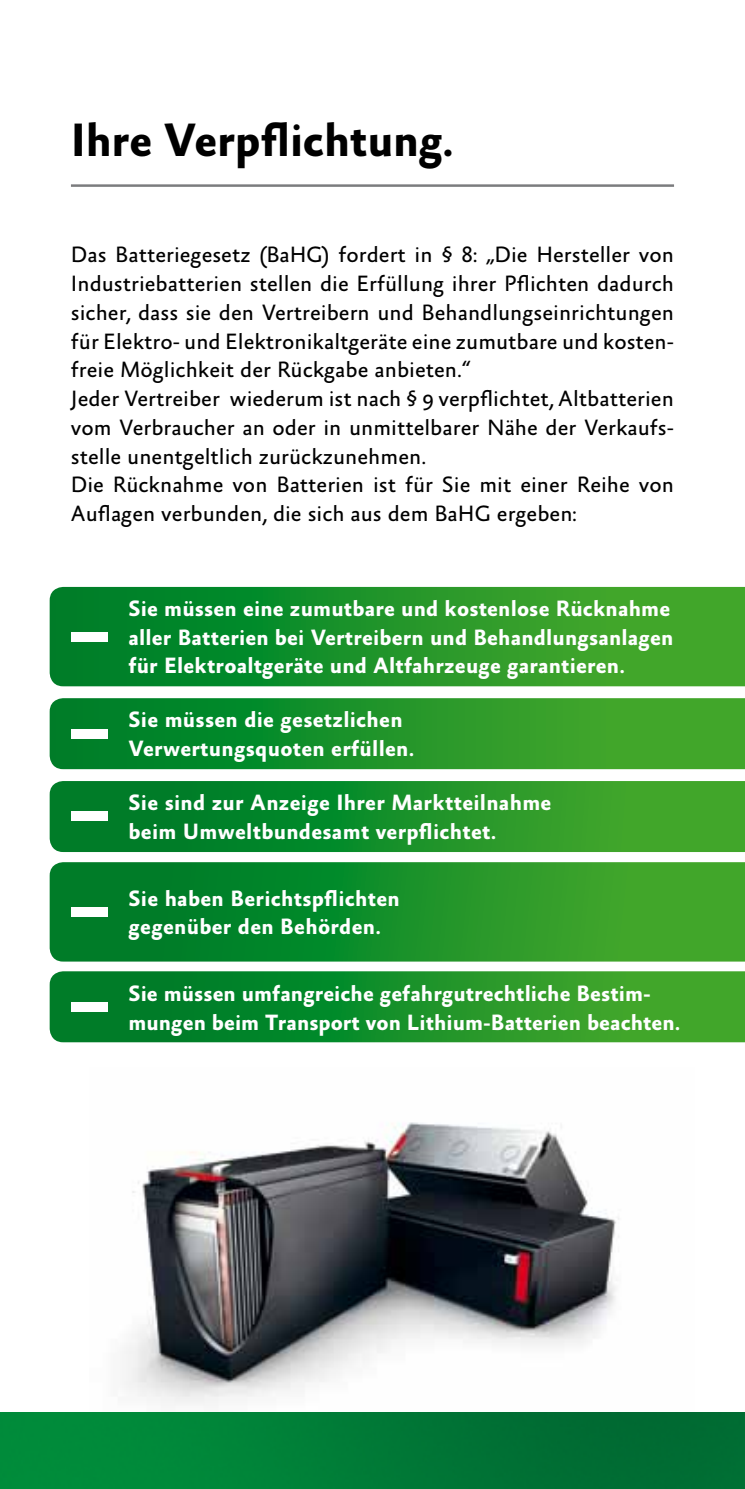
<style>
.page{position:relative;width:745px;height:1489px;background:#fff}
.page>*{position:absolute;margin:0;border:0;box-sizing:border-box;transform-origin:0 0}
.t1{font:700 47.5px "Absara Sans OT";letter-spacing:-.005em;color:#000}
.t2{font:22.5px/28.8px "Absara Sans OT";color:#000}
.t3{font:700 22.5px/28.5px "Absara Sans OT";letter-spacing:.005em;color:#fff}
</style>
<div class="page">
<img style="left:124px;top:1122px;width:495px;height:283px">
<img style="left:0;top:1412px;width:744px;height:76px">
<hr style="left:71px;top:184px;width:602px;height:3px;background:#7b7c7e">
<div style="left:570px;top:516px;width:8px;height:8px;border:5px solid #fff;border-radius:50%"></div>
<div style="left:570px;top:509px;width:8px;height:7px;border:5px solid #fff;border-radius:50%"></div>
<svg style="left:50px;top:781px;width:694px;height:71px;background:#1c912a"></svg>
<svg style="left:50px;top:698px;width:694px;height:71px;background:#21952b"></svg>
<svg style="left:50px;top:862px;width:694px;height:99px;background:#1c912a"></svg>
<svg style="left:50px;top:971px;width:694px;height:71px;background:#1c912b"></svg>
<svg style="left:50px;top:587px;width:694px;height:99px;background:#20952a"></svg>
<div style="left:71px;top:632px;width:36px;height:9px;background:#fff"></div>
<div style="left:71px;top:729px;width:36px;height:9px;background:#fff"></div>
<div style="left:71px;top:811px;width:36px;height:9px;background:#fff"></div>
<div style="left:71px;top:907px;width:36px;height:9px;background:#fff"></div>
<div style="left:71px;top:1002px;width:36px;height:9px;background:#fff"></div>
<h1 class="t1" style="left:71px;top:115px;width:384px">Ihre Verpflichtung.</h1>
<p class="t2" style="left:71px;top:242px;width:604px">Das Batteriegesetz (BaHG) fordert in § 8: „Die Hersteller von Industriebatterien stellen die Erfüllung ihrer Pflichten dadurch sicher, dass sie den Vertreibern und Behandlungseinrichtungen für Elektro- und Elektronikaltgeräte eine zumutbare und kosten&shy;freie Möglichkeit der Rückgabe anbieten.“<br>Jeder Vertreiber wiederum ist nach § 9 verpflichtet, Altbatterien vom Verbraucher an oder in unmittelbarer Nähe der Verkaufs&shy;stelle unentgeltlich zurückzunehmen.<br>Die Rücknahme von Batterien ist für Sie mit einer Reihe von Auflagen verbunden, die sich aus dem BaHG ergeben:</p>
<p class="t3" style="left:128px;top:596px;width:546px">Sie müssen eine zumutbare und kostenlose Rücknahme aller Batterien bei Vertreibern und Behandlungsanlagen für Elektroaltgeräte und Altfahrzeuge garantieren.</p>
<p class="t3" style="left:128px;top:707px;width:287px">Sie müssen die gesetzlichen<br>Verwertungsquoten erfüllen.</p>
<p class="t3" style="left:128px;top:790px;width:424px">Sie sind zur Anzeige Ihrer Marktteilnahme beim Umweltbundesamt verpflichtet.</p>
<p class="t3" style="left:128px;top:885px;width:273px">Sie haben Berichtspflichten gegenüber den Behörden.</p>
<p class="t3" style="left:128px;top:980px;width:553px">Sie müssen umfangreiche gefahrgutrechtliche Bestim&shy;mungen beim Transport von Lithium-Batterien beachten.</p>
</div>
